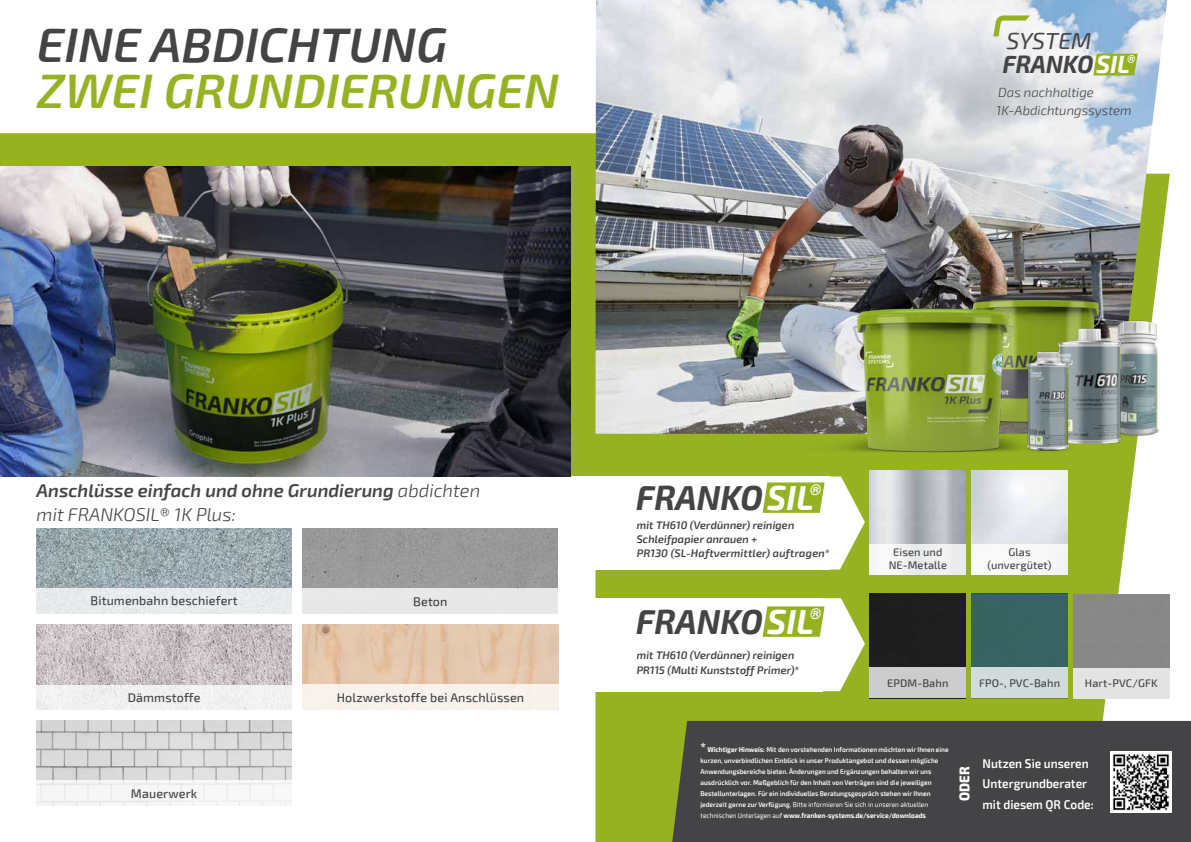
<style>
.page{position:relative;width:1191px;height:842px;background:#fff}
.page>*{position:absolute;margin:0;border:0;box-sizing:border-box;transform-origin:0 0}
.t1{font:italic 600 48.5px "Exo 2";color:#96b222}
.t2{font:italic 600 48.5px "Exo 2";color:#444446}
.t3{font:italic 700 34px "Exo 2";color:#444446}
.t4{font:italic 700 24.4px "Exo 2";color:#444446}
.t5{font:italic 23.1px "Exo 2";color:#444446}
.t6{font:italic 600 18.4px/24px "Exo 2";color:#444446}
.t7{font:800 14px "Exo 2";color:#fff;scale:.93 1}
.t8{font:italic 300 13.1px/17.5px "Exo 2";color:#444446}
.t9{font:600 12.7px/20.2px "Exo 2";color:#fff;scale:.93 1}
.t10{font:500 12.5px "Exo 2";letter-spacing:.01em;color:#444446}
.t11{font:italic 600 11px/14px "Exo 2";color:#444446}
.t12{font:500 11px/13px "Exo 2";letter-spacing:.01em;color:#444446;text-align:center}
.t13{font:600 7px/11px "Exo 2";color:#fff;scale:.93 1}
.s1{color:#fff}
.s2{font-weight:300}
.s3{font-weight:400;font-style:normal}
.s4{font-weight:700;font-size:13px}
.s5{font-weight:700}
.s6{font-weight:400}
</style>
<div class="page">
<div style="left:0;top:133px;width:595px;height:41px;background:#96b222"></div>
<svg style="left:513px;top:174px;width:656px;height:668px;fill:#96b222"></svg>
<img style="left:595px;top:0;width:572px;height:434px">
<img style="left:930px;top:248px;width:207px;height:48px">
<img style="left:805px;top:258px;width:250px;height:218px">
<img style="left:995px;top:296px;width:174px;height:189px">
<img style="left:988px;top:338px;width:120px;height:120px">
<div style="left:540px;top:598px;width:282px;height:93px;background:#fff"></div>
<div style="left:547px;top:476px;width:282px;height:93px;background:#fff"></div>
<div style="left:869px;top:593px;width:97px;height:74px;background:#1e1e1f"></div>
<div style="left:869px;top:667px;width:97px;height:31px;background:#ccc"></div>
<div style="left:971px;top:594px;width:96px;height:73px;background:#396362"></div>
<div style="left:971px;top:667px;width:96px;height:31px;background:#d2dcdb"></div>
<img style="left:869px;top:470px;width:97px;height:74px">
<div style="left:869px;top:544px;width:97px;height:30px;background:#f0f0f1"></div>
<img style="left:971px;top:470px;width:96px;height:74px">
<div style="left:971px;top:544px;width:96px;height:30px;background:#f8f8f9"></div>
<div style="left:1073px;top:594px;width:96px;height:74px;background:#888"></div>
<div style="left:1073px;top:668px;width:96px;height:30px;background:#e4e4e4"></div>
<svg style="left:762px;top:476px;width:103px;height:93px"></svg>
<svg style="left:762px;top:598px;width:103px;height:93px"></svg>
<div style="left:672px;top:721px;width:519px;height:121px;background:#444446"></div>
<img style="left:1110px;top:751px;width:61px;height:62px">
<img style="left:36px;top:721px;width:256px;height:59px">
<div style="left:303px;top:528px;width:255px;height:60px;background:#999"></div>
<img style="left:37px;top:625px;width:255px;height:61px">
<div style="left:29px;top:780px;width:270px;height:29px;background:#f7f7f7"></div>
<svg style="left:302px;top:588px;width:263px;height:31px;fill:#e8e8e8"></svg>
<div style="left:29px;top:686px;width:270px;height:30px;background:linear-gradient(to right,#f5f4f4,#f4f3f4)"></div>
<img style="left:36px;top:528px;width:256px;height:60px">
<div style="left:36px;top:588px;width:256px;height:26px;background:#e8ebec"></div>
<img style="left:0;top:167px;width:571px;height:309px">
<img style="left:303px;top:625px;width:255px;height:60px">
<div style="left:295px;top:685px;width:270px;height:36px;background:linear-gradient(to right,#faf6f2,#faf6f2)"></div>
<svg style="left:993px;top:15px;width:37px;height:21px"></svg>
<svg style="left:1093px;top:54px;width:44px;height:21px"></svg>
<h1 class="t2" style="left:37px;top:17px;width:413px">EINE ABDICHTUNG</h1>
<h1 class="t1" style="left:37px;top:62px;width:525px">ZWEI GRUNDIERUNGEN</h1>
<h3 class="t5" style="left:1006px;top:28px;width:87px">SYSTEM</h3>
<h3 class="t8" style="left:996px;top:84px;width:137px">Das nachhaltige<br>1K-Abdichtungssystem</h3>
<h3 class="t4" style="left:1002px;top:50px;width:135px">FRANKO<span class="s1">SIL</span><sup>®</sup></h3>
<h3 class="t6" style="left:37px;top:479px;width:445px">Anschlüsse einfach und ohne Grundierung <span class="s2">abdichten mit FRANKOSIL</span><span class="s3">®</span> <span class="s2">1K Plus:</span></h3>
<h3 class="t10" style="left:90px;top:593px;width:149px">Bitumenbahn beschiefert</h3>
<h3 class="t10" style="left:128px;top:690px;width:74px">Dämmstoffe</h3>
<h3 class="t10" style="left:131px;top:786px;width:68px">Mauerwerk</h3>
<h3 class="t10" style="left:413px;top:594px;width:36px">Beton</h3>
<h3 class="t10" style="left:337px;top:691px;width:189px">Holzwerkstoffe bei Anschlüssen</h3>
<h2 class="t3" style="left:636px;top:477px;width:187px">FRANKO<span class="s1">SIL</span><sup>®</sup></h2>
<h3 class="t11" style="left:636px;top:519px;width:195px">mit TH610 (Verdünner) reinigen<br>Schleifpapier anrauen +<br>PR130 (SL-Haftvermittler) auftragen*</h3>
<h2 class="t3" style="left:636px;top:601px;width:187px">FRANKO<span class="s1">SIL</span><sup>®</sup></h2>
<h3 class="t11" style="left:636px;top:648px;width:165px;line-height:15px">mit TH610 (Verdünner) reinigen<br>PR115 (Multi Kunststoff Primer)*</h3>
<h3 class="t12" style="left:888px;top:546px;width:60px">Eisen und<br>NE-Metalle</h3>
<h3 class="t12" style="left:987px;top:546px;width:65px">Glas (unvergütet)</h3>
<h3 class="t12" style="left:887px;top:676px;width:63px">EPDM-Bahn</h3>
<h3 class="t12" style="left:979px;top:676px;width:83px">FPO-, PVC-Bahn</h3>
<h3 class="t12" style="left:1085px;top:677px;width:74px">Hart-PVC/GFK</h3>
<p class="t13" style="left:700px;top:744px;width:268px"><span class="s4">*</span> <span class="s5">Wichtiger Hinweis:</span> Mit den vorstehenden Informationen möchten wir Ihnen eine kurzen, unverbindlichen Einblick in unser Produktangebot und dessen mögliche Anwendungsbereiche bieten. Änderungen und Ergänzungen behalten wir uns ausdrücklich vor. Maßgeblich für den Inhalt von Verträgen sind die jeweiligen Bestellunterlagen. Für ein individuelles Beratungsgespräch stehen wir Ihnen jederzeit gerne zur Verfügung. <span class="s6">Bitte informieren Sie sich in unseren aktuellen technischen Unterlagen auf</span> <span class="s5">www.franken-systems.de/service/downloads</span></p>
<h3 class="t7" style="left:956px;top:801px;width:38px;rotate:-90deg">ODER</h3>
<h3 class="t9" style="left:982px;top:754px;width:121px">Nutzen Sie unseren<br>Untergrundberater mit diesem QR Code:</h3>
</div>
